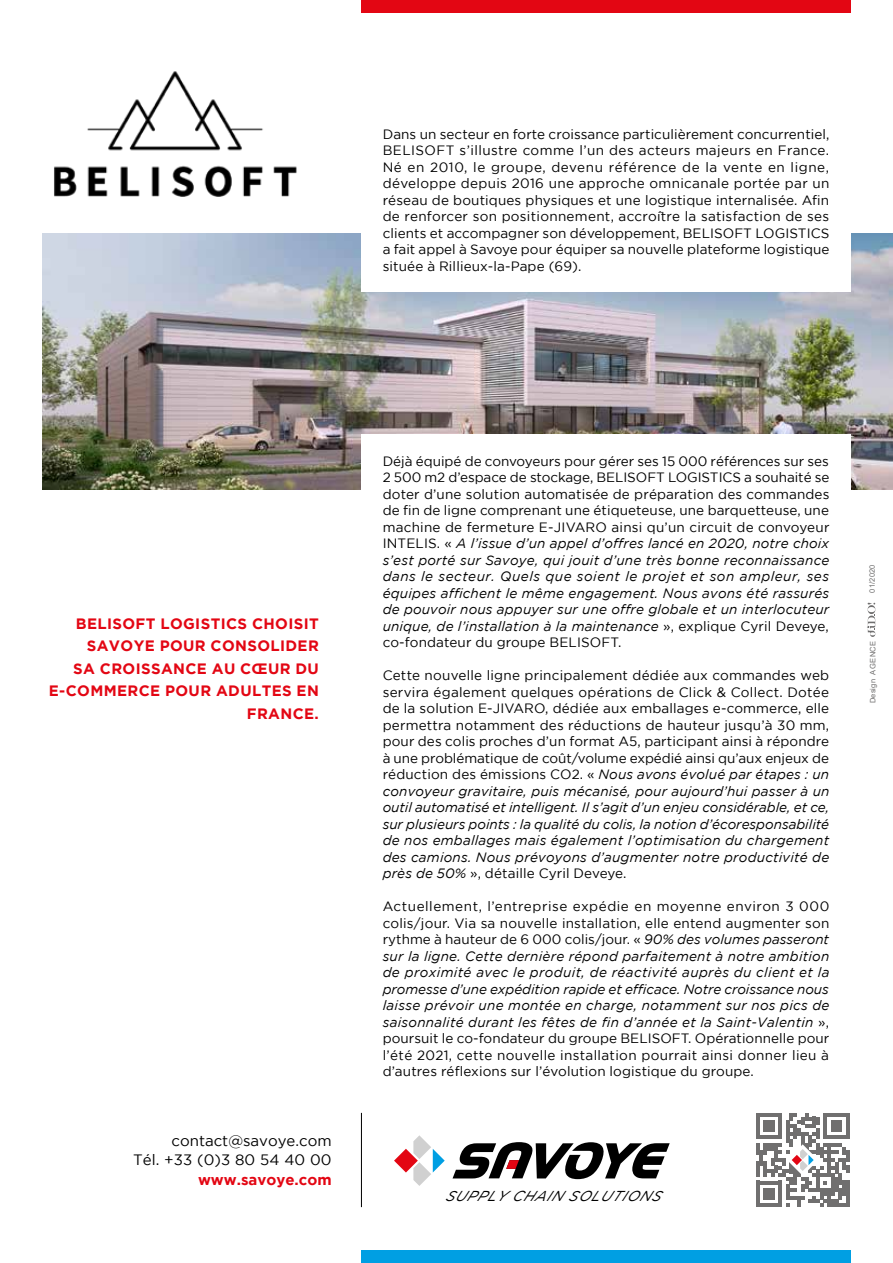
<style>
.page{position:relative;width:893px;height:1263px;background:#fff}
.page>*{position:absolute;margin:0;border:0;box-sizing:border-box;transform-origin:0 0}
.t1{font:700 15px/22.5px "Gotham";letter-spacing:.025em;color:#e30613;text-align:right}
.t2{font:15px/19.5px "Gotham";color:#000;text-align:right}
.t3{font:700 15px "Gotham";color:#e30613}
.t4{font:italic 14.4px "Gotham";color:#000}
.t5{font:13.5px/16.5px "Gotham";letter-spacing:.01em;color:#000;text-align:justify}
.t6{font:7.5px "Arial";letter-spacing:.025em;color:#706f6f}
.s1{font-style:italic}
</style>
<div class="page">
<svg style="left:867px;top:603px;width:8px;height:34px"></svg>
<div style="left:361px;top:0;width:489px;height:13px;background:#e30613"></div>
<div style="left:361px;top:1250px;width:489px;height:13px;background:#009fe3"></div>
<svg style="left:453px;top:1142px;width:217px;height:37px"></svg>
<svg style="left:394px;top:1135px;width:51px;height:51px"></svg>
<svg style="left:756px;top:1113px;width:94px;height:94px"></svg>
<hr style="left:361px;top:1113px;width:1px;height:94px;background:#000">
<img style="left:43px;top:234px;width:850px;height:255px">
<div style="left:361px;top:21px;width:489px;height:271px;background:#fff"></div>
<div style="left:361px;top:435px;width:489px;height:671px;background:#fff"></div>
<img style="left:54px;top:71px;width:243px;height:126px">
<p class="t5" style="left:383px;top:125px;width:448px">Dans un secteur en forte croissance particulièrement concurrentiel, BELISOFT s’illustre comme l’un des acteurs majeurs en France.<br>Né en 2010, le groupe, devenu référence de la vente en ligne, développe depuis 2016 une approche omnicanale portée par un réseau de boutiques physiques et une logistique internalisée. Afin de renforcer son positionnement, accroître la satisfaction de ses clients et accompagner son développement, BELISOFT LOGISTICS a fait appel à Savoye pour équiper sa nouvelle plateforme logistique située à Rillieux-la-Pape (69).</p>
<p class="t1" style="left:49px;top:612px;width:272px">BELISOFT LOGISTICS CHOISIT<br>SAVOYE POUR CONSOLIDER<br>SA CROISSANCE AU CŒUR DU<br>E-COMMERCE POUR ADULTES EN<br>FRANCE.</p>
<p class="t2" style="left:133px;top:1131px;width:200px">contact@savoye.com<br>Tél. +33 (0)3 80 54 40 00</p>
<p class="t3" style="left:198px;top:1171px;width:135px">www.savoye.com</p>
<p class="t5" style="left:383px;top:452px;width:448px">Déjà équipé de convoyeurs pour gérer ses 15 000 références sur ses 2 500 m2 d’espace de stockage, BELISOFT LOGISTICS a souhaité se doter d’une solution automatisée de préparation des commandes de fin de ligne comprenant une étiqueteuse, une barquetteuse, une machine de fermeture E-JIVARO ainsi qu’un circuit de convoyeur INTELIS. « <span class="s1">A l’issue d’un appel d’offres lancé en 2020, notre choix s’est porté sur Savoye, qui jouit d’une très bonne reconnaissance dans le secteur. Quels que soient le projet et son ampleur, ses équipes affichent le même engagement. Nous avons été rassurés de pouvoir nous appuyer sur une offre globale et un interlocuteur unique, de l’installation à la maintenance</span> », explique Cyril Deveye, co-fondateur du groupe BELISOFT.</p>
<p class="t5" style="left:383px;top:667px;width:448px">Cette nouvelle ligne principalement dédiée aux commandes web servira également quelques opérations de Click &amp; Collect. Dotée de la solution E-JIVARO, dédiée aux emballages e-commerce, elle permettra notamment des réductions de hauteur jusqu’à 30 mm, pour des colis proches d’un format A5, participant ainsi à répondre à une problématique de coût/volume expédié ainsi qu’aux enjeux de réduction des émissions CO2. « <span class="s1">Nous avons évolué par étapes : un convoyeur gravitaire, puis mécanisé, pour aujourd’hui passer à un outil automatisé et intelligent. Il s’agit d’un enjeu considérable, et ce, sur plusieurs points : la qualité du colis, la notion d’écoresponsabilité de nos emballages mais également l’optimisation du chargement des camions. Nous prévoyons d’augmenter notre productivité de près de 50%</span> », détaille Cyril Deveye.</p>
<p class="t5" style="left:383px;top:898px;width:448px">Actuellement, l’entreprise expédie en moyenne environ 3 000 colis/jour. Via sa nouvelle installation, elle entend augmenter son rythme à hauteur de 6 000 colis/jour. « <span class="s1">90% des volumes passeront sur la ligne. Cette dernière répond parfaitement à notre ambition de proximité avec le produit, de réactivité auprès du client et la promesse d’une expédition rapide et efficace. Notre croissance nous laisse prévoir une montée en charge, notamment sur nos pics de saisonnalité durant les fêtes de fin d’année et la Saint-Valentin</span> », poursuit le co-fondateur du groupe BELISOFT. Opérationnelle pour l’été 2021, cette nouvelle installation pourrait ainsi donner lieu à d’autres réflexions sur l’évolution logistique du groupe.</p>
<p class="t6" style="left:867px;top:593px;width:30px;rotate:-90deg">01/2020</p>
<p class="t6" style="left:868px;top:703px;width:64px;rotate:-90deg">Design AGENCE</p>
<p class="t4" style="left:445px;top:1188px;width:223px">SUPPLY CHAIN SOLUTIONS</p>
</div>
